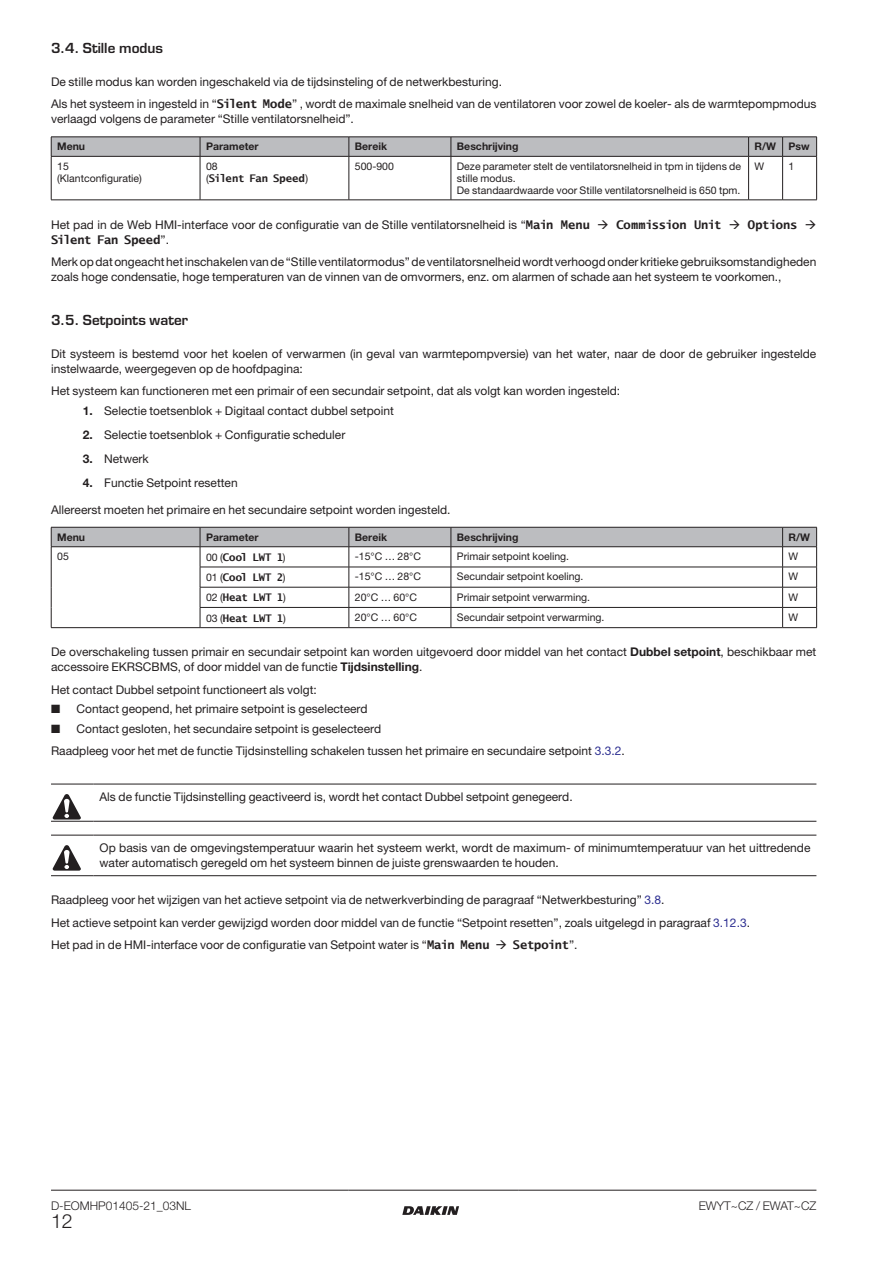
<style>
.page{position:relative;width:893px;height:1263px;background:#fff}
.page>*{position:absolute;margin:0;border:0;box-sizing:border-box;transform-origin:0 0}
.t1{font:300 19.5px "Helvetica Neue LT Pro";color:#231f20}
.t2{font:600 13.5px "Eurostile LT Std";color:#231f20}
.t3{font:12px/22.5px "Helvetica Neue LT Pro";color:#231f20}
.t4{font:300 12px "Helvetica Neue LT Pro";color:#231f20}
.t5{font:700 12px "Lucida Sans Typewriter";letter-spacing:-.01em;color:#231f20}
.t6{font:10.5px/12px "Helvetica Neue LT Pro";color:#231f20}
.t7{font:700 10.5px "Helvetica Neue LT Pro";color:#231f20}
.t8{font:700 10.5px "Lucida Sans Typewriter";letter-spacing:.005em;color:#231f20}
.s1{font-family:"Lucida Sans Typewriter";font-weight:700}
.s2{font-family:"Helvetica Neue LT Pro";font-weight:400}
.s3{font-weight:700}
.s4{color:#2e3092}
</style>
<div class="page">
<svg style="left:51px;top:1190px;width:765px;height:25px"></svg>
<svg style="left:51px;top:137px;width:766px;height:19px;background:#b6b7ba"></svg>
<hr style="left:51px;top:156px;width:149px;height:1px;background:#231f20">
<hr style="left:51px;top:157px;width:1px;height:43px;background:#231f20">
<hr style="left:200px;top:156px;width:149px;height:1px;background:#231f20">
<hr style="left:200px;top:157px;width:1px;height:43px;background:#231f20">
<hr style="left:349px;top:156px;width:102px;height:1px;background:#231f20">
<hr style="left:349px;top:157px;width:1px;height:43px;background:#231f20">
<hr style="left:451px;top:156px;width:298px;height:1px;background:#231f20">
<hr style="left:451px;top:157px;width:1px;height:43px;background:#231f20">
<hr style="left:749px;top:156px;width:34px;height:1px;background:#231f20">
<hr style="left:748px;top:157px;width:1px;height:43px;background:#231f20">
<hr style="left:783px;top:156px;width:34px;height:1px;background:#231f20">
<hr style="left:782px;top:157px;width:1px;height:43px;background:#231f20">
<hr style="left:816px;top:157px;width:1px;height:43px;background:#231f20">
<hr style="left:51px;top:200px;width:149px;height:1px;background:#231f20">
<hr style="left:200px;top:200px;width:149px;height:1px;background:#231f20">
<hr style="left:349px;top:200px;width:102px;height:1px;background:#231f20">
<hr style="left:451px;top:200px;width:298px;height:1px;background:#231f20">
<hr style="left:749px;top:200px;width:34px;height:1px;background:#231f20">
<hr style="left:783px;top:200px;width:34px;height:1px;background:#231f20">
<svg style="left:51px;top:527px;width:766px;height:100px"></svg>
<hr style="left:51px;top:627px;width:149px;height:1px;background:#231f20">
<hr style="left:200px;top:627px;width:149px;height:1px;background:#231f20">
<hr style="left:349px;top:627px;width:102px;height:1px;background:#231f20">
<hr style="left:451px;top:627px;width:332px;height:1px;background:#231f20">
<hr style="left:783px;top:627px;width:34px;height:1px;background:#231f20">
<hr style="left:51px;top:821px;width:43px;height:1px;background:#231f20">
<hr style="left:94px;top:821px;width:722px;height:1px;background:#231f20">
<svg style="left:51px;top:784px;width:765px;height:37px"></svg>
<svg style="left:51px;top:835px;width:765px;height:41px"></svg>
<p class="t2" style="left:51px;top:39px;width:114px">3.4. Stille modus</p>
<p class="t3" style="left:51px;top:70px;width:767px">De stille modus kan worden ingeschakeld via de tijdsinsteling of de netwerkbesturing.<br>Als het systeem in ingesteld in “<span class="s1">Silent Mode</span>” , wordt de maximale snelheid van de ventilatoren voor zowel de koeler- als de warmtepompmodus</p>
<p class="t3" style="left:51px;top:107px;width:304px">verlaagd volgens de parameter “Stille ventilatorsnelheid”.</p>
<p class="t7" style="left:57px;top:140px;width:30px">Menu</p>
<p class="t7" style="left:206px;top:140px;width:54px">Parameter</p>
<p class="t7" style="left:355px;top:140px;width:34px">Bereik</p>
<p class="t7" style="left:457px;top:140px;width:63px">Beschrijving</p>
<p class="t7" style="left:755px;top:140px;width:57px">R/W Psw</p>
<p class="t6" style="left:57px;top:160px;width:86px">15 (Klantconfiguratie)</p>
<p class="t6" style="left:206px;top:160px;width:13px">08</p>
<p class="t6" style="left:355px;top:160px;width:41px">500-900</p>
<p class="t6" style="left:457px;top:160px;width:286px">Deze parameter stelt de ventilatorsnelheid in tpm in tijdens de stille modus.<br>De standaardwaarde voor Stille ventilatorsnelheid is 650 tpm.</p>
<p class="t6" style="left:755px;top:160px;width:11px">W</p>
<p class="t6" style="left:789px;top:160px;width:7px">1</p>
<p class="t3" style="left:51px;top:213px;width:767px">Het pad in de Web HMI-interface voor de configuratie van de Stille ventilatorsnelheid is “<span class="s1">Main Menu</span> → <span class="s1">Commission Unit</span> → <span class="s1">Options</span> →</p>
<p class="t5" style="left:51px;top:232px;width:119px">Silent Fan Speed<span class="s2">”.</span></p>
<p class="t3" style="left:51px;top:254px;width:767px;line-height:15px">Merk op dat ongeacht het inschakelen van de “Stille ventilatormodus” de ventilatorsnelheid wordt verhoogd onder kritieke gebruiksomstandigheden zoals hoge condensatie, hoge temperaturen van de vinnen van de omvormers, enz. om alarmen of schade aan het systeem te voorkomen.,</p>
<p class="t2" style="left:51px;top:311px;width:139px">3.5. Setpoints water</p>
<p class="t3" style="left:51px;top:346px;width:767px;line-height:15px">Dit systeem is bestemd voor het koelen of verwarmen (in geval van warmtepompversie) van het water, naar de door de gebruiker ingestelde instelwaarde, weergegeven op de hoofdpagina:</p>
<p class="t3" style="left:51px;top:379px;width:571px">Het systeem kan functioneren met een primair of een secundair setpoint, dat als volgt kan worden ingesteld:</p>
<p class="t3" style="left:83px;top:399px;width:312px"><span class="s3">1.</span> Selectie toetsenblok + Digitaal contact dubbel setpoint</p>
<p class="t3" style="left:83px;top:423px;width:264px"><span class="s3">2.</span> Selectie toetsenblok + Configuratie scheduler</p>
<p class="t3" style="left:83px;top:447px;width:67px"><span class="s3">3.</span> Netwerk</p>
<p class="t3" style="left:83px;top:471px;width:156px"><span class="s3">4.</span> Functie Setpoint resetten</p>
<p class="t3" style="left:51px;top:498px;width:401px">Allereerst moeten het primaire en het secundaire setpoint worden ingesteld.</p>
<p class="t7" style="left:57px;top:530px;width:30px">Menu</p>
<p class="t7" style="left:206px;top:530px;width:54px">Parameter</p>
<p class="t7" style="left:355px;top:530px;width:34px">Bereik</p>
<p class="t7" style="left:457px;top:530px;width:63px">Beschrijving</p>
<p class="t7" style="left:789px;top:530px;width:23px">R/W</p>
<p class="t6" style="left:57px;top:550px;width:13px">05</p>
<p class="t8" style="left:206px;top:551px;width:81px"><span class="s2">00 (</span>Cool LWT 1<span class="s2">)</span></p>
<p class="t6" style="left:355px;top:550px;width:68px">-15°C … 28°C</p>
<p class="t6" style="left:457px;top:550px;width:114px">Primair setpoint koeling.</p>
<p class="t6" style="left:789px;top:550px;width:11px">W</p>
<p class="t8" style="left:206px;top:571px;width:81px"><span class="s2">01 (</span>Cool LWT 2<span class="s2">)</span></p>
<p class="t6" style="left:355px;top:571px;width:68px">-15°C … 28°C</p>
<p class="t6" style="left:457px;top:571px;width:128px">Secundair setpoint koeling.</p>
<p class="t6" style="left:789px;top:571px;width:11px">W</p>
<p class="t8" style="left:206px;top:592px;width:81px"><span class="s2">02 (</span>Heat LWT 1<span class="s2">)</span></p>
<p class="t6" style="left:355px;top:591px;width:64px">20°C … 60°C</p>
<p class="t6" style="left:457px;top:591px;width:135px">Primair setpoint verwarming.</p>
<p class="t6" style="left:789px;top:591px;width:11px">W</p>
<p class="t8" style="left:206px;top:612px;width:81px"><span class="s2">03 (</span>Heat LWT 1<span class="s2">)</span></p>
<p class="t6" style="left:355px;top:611px;width:64px">20°C … 60°C</p>
<p class="t6" style="left:457px;top:611px;width:149px">Secundair setpoint verwarming.</p>
<p class="t6" style="left:789px;top:611px;width:11px">W</p>
<p class="t3" style="left:51px;top:644px;width:767px;line-height:15px">De overschakeling tussen primair en secundair setpoint kan worden uitgevoerd door middel van het contact <span class="s3">Dubbel setpoint</span>, beschikbaar met accessoire EKRSCBMS, of door middel van de functie <span class="s3">Tijdsinstelling</span>.</p>
<p class="t3" style="left:51px;top:678px;width:267px">Het contact Dubbel setpoint functioneert als volgt:</p>
<p class="t3" style="left:51px;top:698px;width:318px">■ Contact geopend, het primaire setpoint is geselecteerd</p>
<p class="t3" style="left:51px;top:717px;width:575px">■ Contact gesloten, het secundaire setpoint is geselecteerd<br>Raadpleeg voor het met de functie Tijdsinstelling schakelen tussen het primaire en secundaire setpoint <span class="s4">3.3.2</span>.</p>
<p class="t3" style="left:100px;top:785px;width:475px">Als de functie Tijdsinstelling geactiveerd is, wordt het contact Dubbel setpoint genegeerd.</p>
<p class="t3" style="left:100px;top:840px;width:712px;line-height:15px">Op basis van de omgevingstemperatuur waarin het systeem werkt, wordt de maximum- of minimumtemperatuur van het uittredende water automatisch geregeld om het systeem binnen de juiste grenswaarden te houden.</p>
<p class="t3" style="left:51px;top:889px;width:700px">Raadpleeg voor het wijzigen van het actieve setpoint via de netwerkverbinding de paragraaf “Netwerkbesturing” <span class="s4">3.8</span>.<br>Het actieve setpoint kan verder gewijzigd worden door middel van de functie “Setpoint resetten”, zoals uitgelegd in paragraaf <span class="s4">3.12.3</span>.<br>Het pad in de HMI-interface voor de configuratie van Setpoint water is “<span class="s1">Main Menu</span> → <span class="s1">Setpoint</span>”.</p>
<p class="t8" style="left:206px;top:172px;width:104px"><span class="s2">(</span>Silent Fan Speed<span class="s2">)</span></p>
<p class="t4" style="left:51px;top:1198px;width:142px">D-EOMHP01405-21_03NL</p>
<h1 class="t1" style="left:51px;top:1209px;width:23px">12</h1>
<p class="t4" style="left:699px;top:1198px;width:119px">EWYT~CZ / EWAT~CZ</p>
</div>
